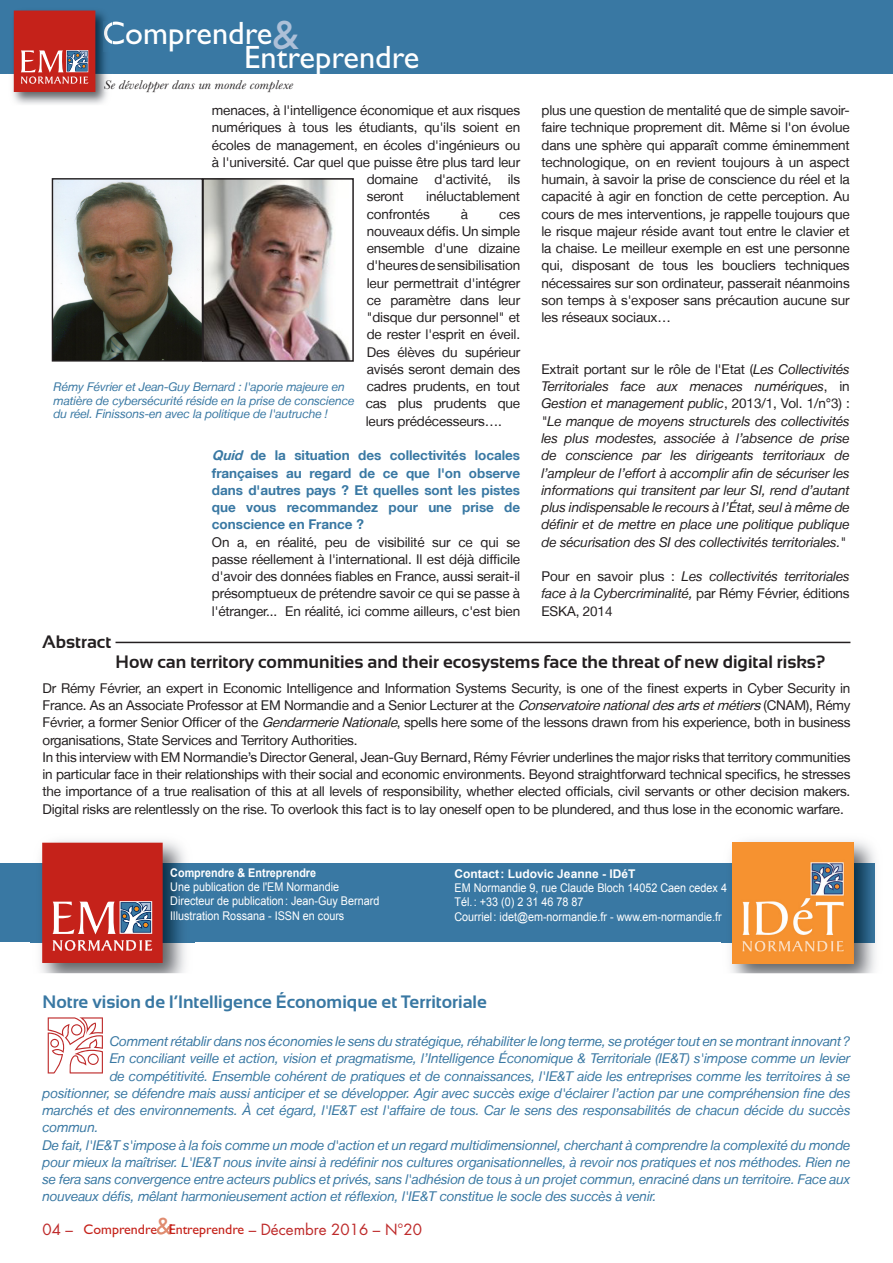
<style>
.page{position:relative;width:893px;height:1263px;background:#fff}
.page>*{position:absolute;margin:0;border:0;box-sizing:border-box;transform-origin:0 0}
.t1{font:32.4px/24px "Gill Sans";color:#fff}
.t2{font:700 18px "Sansation";color:#231f20}
.t3{font:700 18px "Sansation";color:#3978a3}
.t4{font:15px "Futura Std";color:#be2a2a}
.t5{font:13.95px "Gill Sans";color:#c5221a}
.texte_courant{font:13.5px/17.2px "Helvetica Neue LT";letter-spacing:-.01em;color:#231f20;text-align:justify}
.t6{font:italic 13.5px/17.2px "Helvetica Neue LT";letter-spacing:-.01em;color:#3978a3;text-align:justify}
.question{font:italic 13.5px/17.2px "Helvetica Neue LT";letter-spacing:-.01em;color:#231f20;text-align:justify}
.texte_courant-2{font:700 13.5px/17.2px "Helvetica Neue LT";letter-spacing:-.005em;color:#3978a3;text-align:justify}
.t7{font:italic 13.05px "Baskerville";color:#231f20;scale:1.11 1}
.t8{font:12px "Arial";color:#fff;scale:.9 1}
.t9{font:italic 12px/13.5px "Helvetica Neue LT";letter-spacing:-.01em;color:#3978a3}
.t10{font:700 12px "Arial";color:#fff}
.t11{font:700 12px "Arial";color:#fff;scale:.9 1}
.s1{font-size:42.45px;color:#adc0d8}
.s2{font-style:italic}
.s3{font-style:normal}
.s4{font-size:24.45px;color:#e08c70}
.s5{font-family:"Futura Std";font-size:15px;color:#be2a2a}
</style>
<div class="page">
<hr style="left:116px;top:642px;width:734px;height:1px;background:#231f20">
<img style="left:54px;top:180px;width:147px;height:180px">
<div style="left:52px;top:178px;width:151px;height:184px;border:1px solid #231f20"></div>
<svg style="left:48px;top:1017px;width:55px;height:56px"></svg>
<svg style="left:157px;top:1225px;width:14px;height:9px"></svg>
<div style="left:0;top:0;width:893px;height:74px;background:#3978a3"></div>
<img style="left:12px;top:10px;width:96px;height:94px">
<svg style="left:104px;top:80px;width:4px;height:12px"></svg>
<img style="left:104px;top:44px;width:4px;height:8px">
<img style="left:104px;top:22px;width:8px;height:22px">
<div style="left:14px;top:11px;width:81px;height:81px;background:#c5221a"></div>
<svg style="left:21px;top:50px;width:67px;height:34px"></svg>
<div style="left:0;top:863px;width:874px;height:79px;background:#3978a3"></div>
<img style="left:31px;top:840px;width:164px;height:133px">
<img style="left:31px;top:863px;width:164px;height:79px">
<div style="left:42px;top:843px;width:121px;height:120px;background:#c5221a"></div>
<svg style="left:120px;top:901px;width:32px;height:33px"></svg>
<svg style="left:53px;top:902px;width:98px;height:32px"></svg>
<svg style="left:52px;top:940px;width:100px;height:11px"></svg>
<img style="left:721px;top:840px;width:154px;height:133px">
<img style="left:721px;top:863px;width:153px;height:79px">
<img style="left:732px;top:842px;width:121px;height:121px">
<img style="left:205px;top:181px;width:146px;height:178px">
<div style="left:202px;top:178px;width:152px;height:184px;border:2px solid #231f20"></div>
<p class="t1" style="left:244px;top:22px;width:177px;text-indent:-142px">Comprendre<span class="s1">&amp;<br></span>Entreprendre</p>
<p class="t7" style="left:104px;top:77px;width:172px">Se développer dans un monde complexe</p>
<p class="texte_courant" style="left:212px;top:102px;width:310px">menaces, à l'intelligence économique et aux risques</p>
<p class="texte_courant" style="left:212px;top:119px;width:310px">numériques à tous les étudiants, qu'ils soient en</p>
<p class="texte_courant" style="left:212px;top:136px;width:310px">écoles de management, en écoles d'ingénieurs ou</p>
<p class="texte_courant" style="left:212px;top:153px;width:310px">à l'université. Car quel que puisse être plus tard leur</p>
<p class="texte_courant" style="left:367px;top:171px;width:155px">domaine d'activité, ils</p>
<p class="texte_courant" style="left:367px;top:188px;width:39px">seront</p>
<p class="texte_courant" style="left:367px;top:188px;width:155px;text-indent:60px">inéluctablement confrontés</p>
<p class="texte_courant" style="left:461px;top:205px;width:9px">à</p>
<p class="texte_courant" style="left:366px;top:205px;width:156px;text-indent:134px">ces nouveaux défis. Un simple ensemble d'une dizaine d'heures de sensibilisation leur permettrait d'intégrer ce paramètre dans leur "disque dur personnel" et de rester l'esprit en éveil.<br>Des élèves du supérieur avisés seront demain des cadres prudents, en tout cas plus prudents que leurs prédécesseurs….</p>
<p class="texte_courant-2" style="left:212px;top:446px;width:310px"><span class="s2">Quid</span> de la situation des collectivités locales françaises au regard de ce que l'on observe dans d'autres pays ? Et quelles sont les pistes que vous recommandez pour une prise de conscience en France ?</p>
<p class="texte_courant" style="left:212px;top:533px;width:310px">On a, en réalité, peu de visibilité sur ce qui se passe réellement à l'international. Il est déjà difficile d'avoir des données fiables en France, aussi serait-il présomptueux de prétendre savoir ce qui se passe à l'étranger... En réalité, ici comme ailleurs, c'est bien</p>
<p class="t9" style="left:54px;top:380px;width:302px">Rémy Février et Jean-Guy Bernard : l'aporie majeure en matière de cybersécurité réside en la prise de conscience du réel. Finissons-en avec la politique de l'autruche !</p>
<p class="t2" style="left:42px;top:632px;width:71px">Abstract</p>
<p class="texte_courant" style="left:541px;top:102px;width:310px">plus une question de mentalité que de simple savoir&shy;faire technique proprement dit. Même si l'on évolue dans une sphère qui apparaît comme éminemment technologique, on en revient toujours à un aspect humain, à savoir la prise de conscience du réel et la capacité à agir en fonction de cette perception. Au cours de mes interventions, je rappelle toujours que le risque majeur réside avant tout entre le clavier et la chaise. Le meilleur exemple en est une personne qui, disposant de tous les boucliers techniques nécessaires sur son ordinateur, passerait néanmoins son temps à s'exposer sans précaution aucune sur les réseaux sociaux…</p>
<p class="question" style="left:541px;top:360px;width:310px"><span class="s3">Extrait portant sur le rôle de l'Etat (</span>Les Collectivités Territoriales face aux menaces numériques<span class="s3">, in </span>Gestion et management public<span class="s3">, 2013/1, Vol. 1/n°3) : </span>"Le manque de moyens structurels des collectivités les plus modestes, associée à l’absence de prise de conscience par les dirigeants territoriaux de l’ampleur de l’effort à accomplir afin de sécuriser les informations qui transitent par leur SI, rend d’autant plus indispensable le recours à l’État, seul à même de définir et de mettre en place une politique publique de sécurisation des SI des collectivités territoriales."</p>
<p class="question" style="left:541px;top:567px;width:310px"><span class="s3">Pour en savoir plus :</span> Les collectivités territoriales face à la Cybercriminalité, <span class="s3">par Rémy Février, éditions ESKA, 2014</span></p>
<p class="t2" style="left:116px;top:652px;width:712px">How can territory communities and their ecosystems face the threat of new digital risks?</p>
<p class="texte_courant" style="left:43px;top:679px;width:809px">Dr Rémy Février, an expert in Economic Intelligence and Information Systems Security, is one of the finest experts in Cyber Security in France. As an Associate Professor at EM Normandie and a Senior Lecturer at the <span class="s2">Conservatoirenationaldesartsetmétiers</span>(CNAM), Rémy Février, a former Senior Officer of the <span class="s2">GendarmerieNationale</span>, spells here some of the lessons drawn from his experience, both in business organisations, State Services and Territory Authorities.</p>
<p class="texte_courant" style="left:43px;top:748px;width:809px">In this interview with EM Normandie’s Director General, Jean-Guy Bernard, Rémy Février underlines the major risks that territory communities in particular face in their relationships with their social and economic environments. Beyond straightforward technical specifics, he stresses the importance of a true realisation of this at all levels of responsibility, whether elected officials, civil servants or other decision makers.<br>Digital risks are relentlessly on the rise. To overlook this fact is to lay oneself open to be plundered, and thus lose in the economic warfare.</p>
<p class="t11" style="left:170px;top:864px;width:164px">Comprendre &amp; Entreprendre</p>
<p class="t8" style="left:170px;top:879px;width:189px">Une publication de l'EM Normandie</p>
<p class="t8" style="left:170px;top:893px;width:234px">Directeur de publication: Jean-Guy Bernard</p>
<p class="t8" style="left:170px;top:908px;width:195px">Illustration Rossana - ISSN en cours</p>
<p class="t11" style="left:170px;top:870px;width:164px">Comprendre &amp; Entreprendre</p>
<p class="t8" style="left:170px;top:885px;width:189px">Une publication de l'EM Normandie</p>
<p class="t8" style="left:170px;top:899px;width:234px">Directeur de publication: Jean-Guy Bernard</p>
<p class="t8" style="left:170px;top:913px;width:272px">Illustration Alberti - Droits réservés - ISSN en cours</p>
<p class="t10" style="left:454px;top:865px;width:182px">Contact: Ludovic Jeanne - IDéT</p>
<p class="t8" style="left:454px;top:880px;width:304px">EM Normandie 9, rue Claude Bloch 14052 Caen cedex 4</p>
<p class="t8" style="left:454px;top:894px;width:145px">Tél.: +33 (0) 2 31 46 78 87</p>
<p class="t8" style="left:454px;top:909px;width:299px">Courriel: idet@em-normandie.fr - www.em-normandie.fr</p>
<p class="t10" style="left:459px;top:871px;width:182px">Contact: Ludovic Jeanne - IDéT</p>
<p class="t8" style="left:459px;top:886px;width:304px">EM Normandie 9, rue Claude Bloch 14052 Caen cedex 4</p>
<p class="t8" style="left:459px;top:900px;width:139px">Tél.: +33 (0) 2 40537385</p>
<p class="t8" style="left:459px;top:914px;width:299px">Courriel: idet@em-normandie.fr - www.em-normandie.fr</p>
<p class="t3" style="left:43px;top:992px;width:446px">Notre vision de l’Intelligence Économique et Territoriale</p>
<p class="t6" style="left:110px;top:1032px;width:742px">Comment rétablir dans nos économies le sens du stratégique, réhabiliter le long terme, se protéger tout en se montrant innovant?</p>
<p class="t6" style="left:110px;top:1050px;width:742px">En conciliant veille et action, vision et pragmatisme, l’Intelligence Économique &amp; Territoriale (IE&amp;T) s'impose comme un levier</p>
<p class="t6" style="left:110px;top:1067px;width:742px">de compétitivité. Ensemble cohérent de pratiques et de connaissances, l'IE&amp;T aide les entreprises comme les territoires à se</p>
<p class="t6" style="left:43px;top:1084px;width:809px">positionner, se défendre mais aussi anticiper et se développer. Agir avec succès exige d'éclairer l’action par une compréhension fine des</p>
<p class="t6" style="left:43px;top:1101px;width:809px">marchés et des environnements. À cet égard, l'IE&amp;T est l'affaire de tous. Car le sens des responsabilités de chacun décide du succès</p>
<p class="t6" style="left:43px;top:1119px;width:57px">commun.</p>
<p class="t6" style="left:43px;top:1136px;width:809px">De fait, l'IE&amp;T s'impose à la fois comme un mode d'action et un regard multidimensionnel, cherchant à comprendre la complexité du monde pour mieux la maîtriser. L'IE&amp;T nous invite ainsi à redéfinir nos cultures organisationnelles, à revoir nos pratiques et nos méthodes. Rien ne se fera sans convergence entre acteurs publics et privés, sans l'adhésion de tous à un projet commun, enraciné dans un territoire. Face aux nouveaux défis, mêlant harmonieusement action et réflexion, l'IE&amp;T constitue le socle des succès à venir.</p>
<p class="t4" style="left:43px;top:1220px;width:32px">04 –</p>
<p class="t5" style="left:84px;top:1221px;width:340px">Comprendre<span class="s4">&amp;</span>Entreprendre <span class="s5">– Décembre 2016 – N°20</span></p>
</div>
